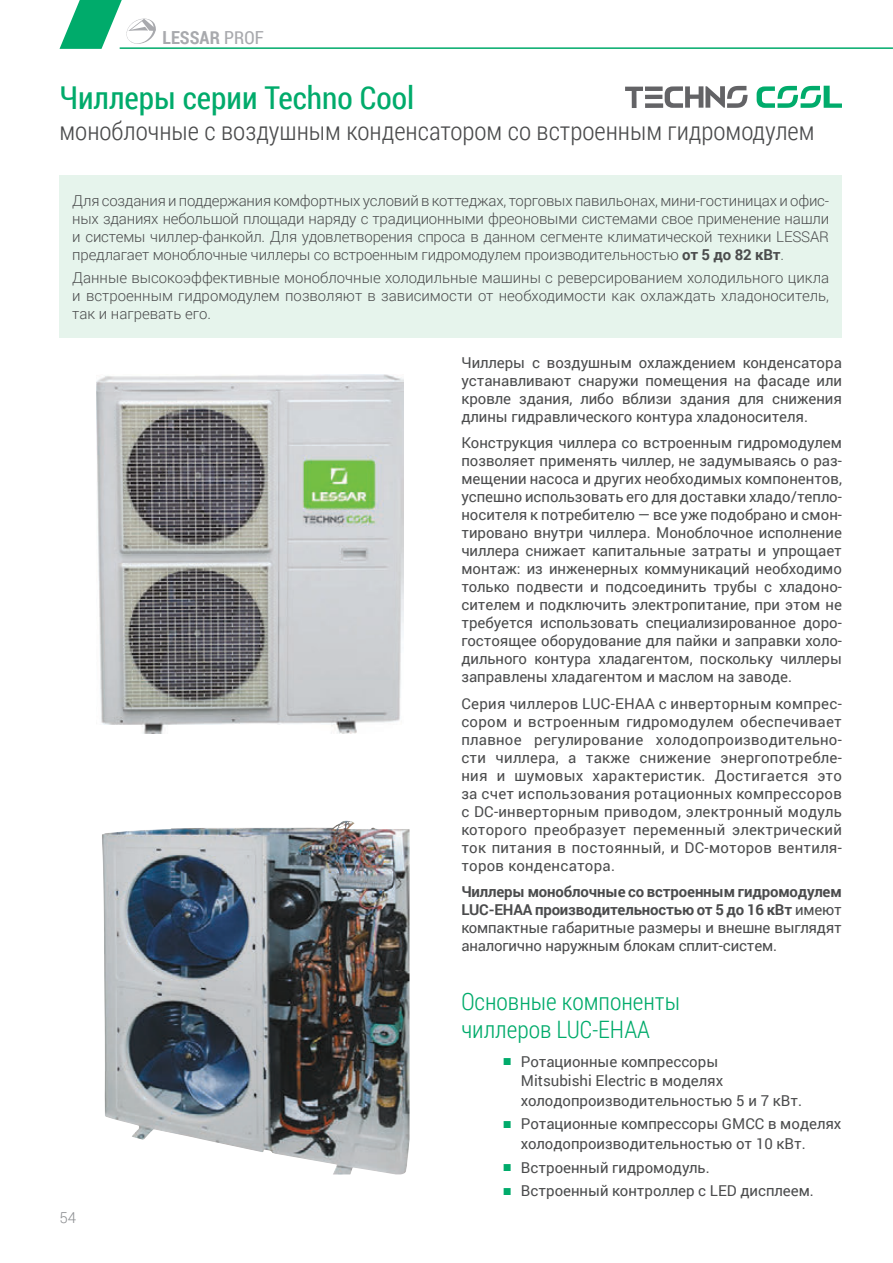
<style>
.page{position:relative;width:893px;height:1263px;background:#fff}
.page>*{position:absolute;margin:0;border:0;box-sizing:border-box;transform-origin:0 0}
.Head_21_Reg-Cond_Lef{font:31.5px "Roboto Condensed";color:#00ab6b}
.Head_17_Light-Cond_L{font:300 25.5px "Roboto Condensed";color:#4b4c4d}
.заг_в_текст_16_зел_2{font:300 24px/28.8px "Roboto Condensed";color:#00ab6b}
.t1{font:700 18px "Roboto Condensed";letter-spacing:.005em;color:#a8a9ad}
.t2{font:15px/18px "Roboto";color:#4b4c4d;text-align:justify}
.НА_ЗЕЛЕНОЙ_ПЛАШКЕ{font:300 15px/18px "Roboto";letter-spacing:-.01em;color:#4b4c4d;text-align:justify}
.t3{font:300 15px "Roboto";color:#8b8d90}
.s1{font-weight:400}
.s2{font-weight:700}
.s3{font-family:"Arial Narrow";color:#00ab6b}
</style>
<div class="page">
<svg style="left:60px;top:0;width:96px;height:49px"></svg>
<hr style="left:120px;top:47px;width:773px;height:2px;background:#00ab6b">
<div style="left:60px;top:175px;width:782px;height:163px;background:#e6f4ec"></div>
<svg style="left:625px;top:87px;width:18px;height:21px"></svg>
<svg style="left:665px;top:86px;width:83px;height:22px"></svg>
<svg style="left:757px;top:86px;width:85px;height:22px"></svg>
<div style="left:645px;top:103px;width:18px;height:5px;background:#636366"></div>
<hr style="left:645px;top:95px;width:17px;height:4px;background:#636366">
<hr style="left:645px;top:87px;width:18px;height:4px;background:#636366">
<img style="left:102px;top:820px;width:307px;height:354px">
<img style="left:96px;top:374px;width:307px;height:359px">
<p class="t1" style="left:163px;top:25px;width:103px">LESSAR <span class="s1">PROF</span></p>
<p class="Head_21_Reg-Cond_Lef" style="left:60px;top:76px;width:356px">Чиллеры серии Techno Cool</p>
<p class="Head_17_Light-Cond_L" style="left:60px;top:113px;width:756px">моноблочные с воздушным конденсатором со встроенным гидромодулем</p>
<p class="НА_ЗЕЛЕНОЙ_ПЛАШКЕ" style="left:72px;top:191px;width:758px">Для создания и поддержания комфортных условий в коттеджах, торговых павильонах, мини-гостиницах и офис&shy;ных зданиях небольшой площади наряду с традиционными фреоновыми системами свое применение нашли и системы чиллер-фанкойл. Для удовлетворения спроса в данном сегменте климатической техники LESSAR предлагает моноблочные чиллеры со встроенным гидромодулем производительностью <span class="s2">от 5 до 82 кВт</span>.</p>
<p class="НА_ЗЕЛЕНОЙ_ПЛАШКЕ" style="left:72px;top:268px;width:758px">Данные высокоэффективные моноблочные холодильные машины с реверсированием холодильного цикла и встроенным гидромодулем позволяют в зависимости от необходимости как охлаждать хладоноситель, так и нагревать его.</p>
<p class="t3" style="left:60px;top:1207px;width:18px">54</p>
<p class="t2" style="left:461px;top:353px;width:382px">Чиллеры с воздушным охлаждением конденсатора устанавливают снаружи помещения на фасаде или кровле здания, либо вблизи здания для снижения длины гидравлического контура хладоносителя.</p>
<p class="t2" style="left:461px;top:433px;width:382px">Конструкция чиллера со встроенным гидромодулем позволяет применять чиллер, не задумываясь о раз&shy;мещении насоса и других необходимых компонентов, успешно использовать его для доставки хладо/тепло&shy;носителя к потребителю — все уже подобрано и смон&shy;тировано внутри чиллера. Моноблочное исполнение чиллера снижает капитальные затраты и упрощает монтаж: из инженерных коммуникаций необходимо только подвести и подсоединить трубы с хладоно&shy;сителем и подключить электропитание, при этом не требуется использовать специализированное доро&shy;гостоящее оборудование для пайки и заправки холо&shy;дильного контура хладагентом, поскольку чиллеры заправлены хладагентом и маслом на заводе.</p>
<p class="t2" style="left:461px;top:694px;width:382px">Серия чиллеров LUC-EHAA с инверторным компрес&shy;сором и встроенным гидромодулем обеспечивает плавное регулирование холодопроизводительно&shy;сти чиллера, а также снижение энергопотребле&shy;ния и шумовых характеристик. Достигается это за счет использования ротационных компрессоров с DC‑инверторным приводом, электронный модуль которого преобразует переменный электрический ток питания в постоянный, и DC-моторов вентиля&shy;торов конденсатора.</p>
<p class="t2" style="left:461px;top:882px;width:382px"><span class="s2">Чиллеры моноблочные со встроенным гидромодулем LUC-EHAA производительностью от 5 до 16 кВт</span> имеют компактные габаритные размеры и внешне выглядят аналогично наружным блокам сплит-систем.</p>
<p class="заг_в_текст_16_зел_2" style="left:461px;top:986px;width:220px">Основные компоненты чиллеров LUC-EHAA</p>
<p class="t2" style="left:521px;top:1051px;width:283px;line-height:19.5px;text-align:left;text-indent:-17px"><span class="s3">■</span> Ротационные компрессоры<br>Mitsubishi Electric в моделях холодопроизводительностью 5 и 7 кВт.</p>
<p class="t2" style="left:521px;top:1114px;width:322px;line-height:19.5px;text-indent:-17px"><span class="s3">■</span> Ротационные компрессоры GMCC в моделях холодопроизводительностью от 10 кВт.</p>
<p class="t2" style="left:504px;top:1158px;width:207px"><span class="s3">■</span> Встроенный гидромодуль.</p>
<p class="t2" style="left:504px;top:1181px;width:312px"><span class="s3">■</span> Встроенный контроллер с LED дисплеем.</p>
</div>
